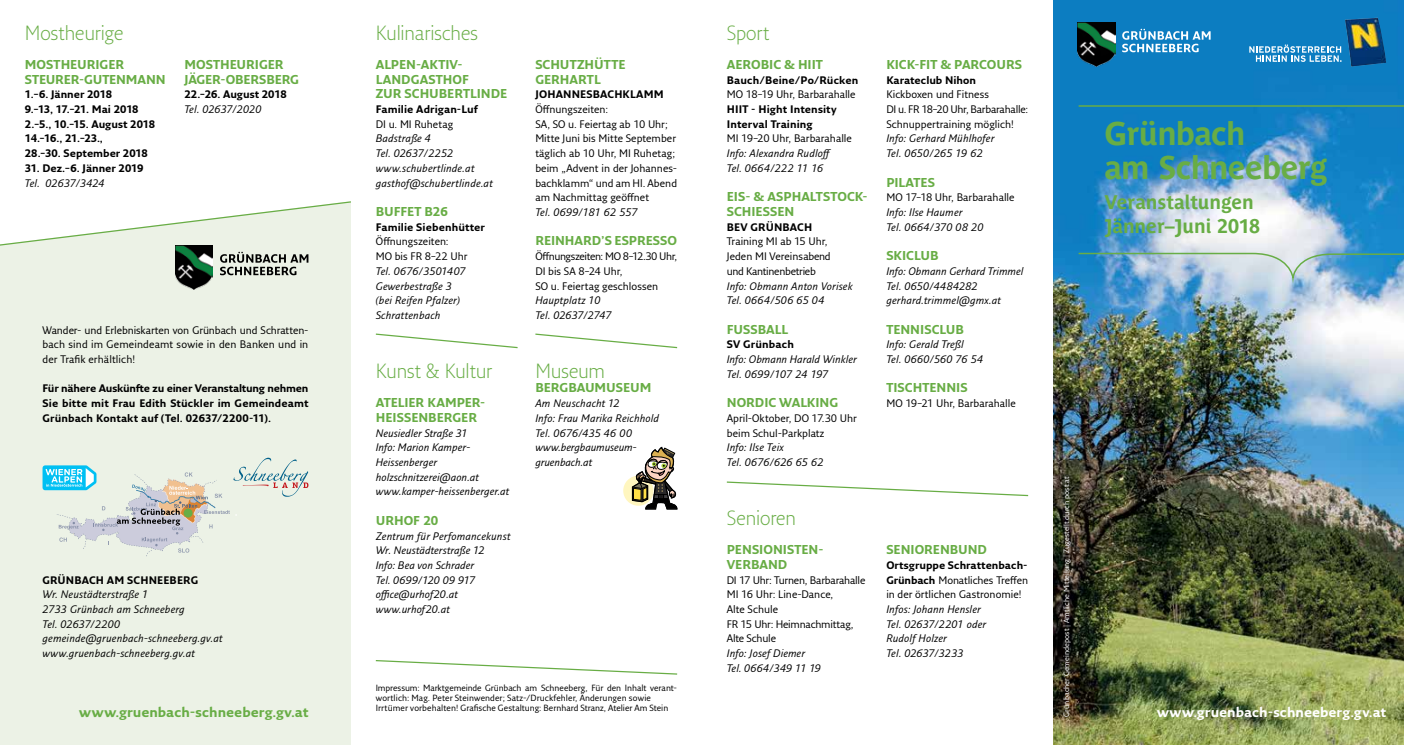
<style>
.page{position:relative;width:1404px;height:745px;background:#fff}
.page>*{position:absolute;margin:0;border:0;box-sizing:border-box;transform-origin:0 0}
.t1{font:700 32.25px/33.6px "Parisine NOE";letter-spacing:-.025em;color:#68ad45}
.t2{font:300 20px "Fresco Sans Pro";letter-spacing:-.005em;color:#68ad45}
.t3{font:700 19.5px/23.8px "Parisine NOE";letter-spacing:-.01em;color:#68ad45}
.t4{font:700 13.75px "Fresco Sans Pro";color:#68ad45}
.t5{font:700 13.75px "Fresco Sans Pro";color:#fff}
.t6{font:700 12.5px/14.8px "Fresco Sans Pro";color:#68ad45}
.t7{font:italic 10.62px/14.6px "Fresco Sans Pro";letter-spacing:.01em;color:#000}
.t8{font:10.62px/14.6px "Fresco Sans Pro";color:#000}
.t9{font:700 10.62px/14.6px "Fresco Sans Pro";letter-spacing:.01em;color:#000}
.t10{font:italic 10.62px "Fresco Sans Pro";letter-spacing:-.02em;color:#000}
.t11{font:italic 10.62px "Fresco Sans Pro";letter-spacing:-.015em;color:#000}
.t12{font:8.75px/10px "Fresco Sans Pro";color:#000}
.t13{font:7.5px "Fresco Sans Pro";color:#fff}
.s1{font-weight:700}
</style>
<div class="page">
<div style="left:0;top:275px;width:351px;height:469px;background:#ecf2e6"></div>
<img style="left:176px;top:275px;width:37px;height:14px">
<svg style="left:0;top:201px;width:351px;height:74px"></svg>
<img style="left:1053px;top:0;width:350px;height:744px">
<hr style="left:1078px;top:105px;width:325px;height:2px;background:#68ad45">
<svg style="left:1076px;top:252px;width:327px;height:27px;background:#87b7d1"></svg>
<img style="left:1344px;top:18px;width:41px;height:48px">
<svg style="left:1249px;top:44px;width:92px;height:18px;background:#5da8d5"></svg>
<img style="left:1077px;top:22px;width:37px;height:44px">
<svg style="left:1122px;top:29px;width:88px;height:23px"></svg>
<svg style="left:43px;top:457px;width:265px;height:99px;background:#d8e2dc"></svg>
<svg style="left:632px;top:446px;width:45px;height:63px"></svg>
<svg style="left:623px;top:475px;width:30px;height:30px"></svg>
<svg style="left:375px;top:333px;width:143px;height:16px"></svg>
<svg style="left:535px;top:333px;width:143px;height:16px"></svg>
<svg style="left:375px;top:660px;width:303px;height:15px"></svg>
<svg style="left:726px;top:481px;width:303px;height:15px"></svg>
<h2 class="t2" style="left:25px;top:20px;width:100px">Mostheurige</h2>
<p class="t6" style="left:25px;top:57px;width:142px">MOSTHEURIGER<br>STEURER-GUTENMANN</p>
<p class="t9" style="left:25px;top:87px;width:132px">1.–6. Jänner 2018<br>9.–13, 17.–21. Mai 2018<br>2.–5., 10.–15. August 2018<br>14.–16., 21.–23.,<br>28.–30. September 2018</p>
<p class="t9" style="left:25px;top:160px;width:120px">31. Dez.–6. Jänner 2019</p>
<p class="t10" style="left:25px;top:176px;width:81px">Tel. 02637/3424</p>
<p class="t6" style="left:184px;top:57px;width:116px">MOSTHEURIGER<br>JÄGER-OBERSBERG</p>
<p class="t9" style="left:184px;top:87px;width:104px">22.–26. August 2018</p>
<p class="t11" style="left:184px;top:103px;width:79px">Tel. 02637/2020</p>
<p class="t8" style="left:43px;top:322px;width:267px;text-align:justify">Wander- und Erlebniskarten von Grünbach und Schratten&shy;bach sind im Gemeindeamt sowie in den Banken und in der Trafik erhältlich!</p>
<p class="t9" style="left:43px;top:381px;width:267px;text-align:justify">Für nähere Auskünfte zu einer Veranstaltung nehmen Sie bitte mit Frau Edith Stückler im Gemeindeamt Grünbach Kontakt auf (Tel. 02637/2200-11).</p>
<p class="t9" style="left:43px;top:572px;width:157px">GRÜNBACH AM SCHNEEBERG</p>
<p class="t7" style="left:43px;top:586px;width:182px">Wr. Neustädterstraße 1<br>2733 Grünbach am Schneeberg<br>Tel. 02637/2200 gemeinde@gruenbach-schneeberg.gv.at www.gruenbach-schneeberg.gv.at</p>
<p class="t4" style="left:79px;top:702px;width:231px">www.gruenbach-schneeberg.gv.at</p>
<h2 class="t2" style="left:376px;top:20px;width:104px">Kulinarisches</h2>
<p class="t6" style="left:376px;top:57px;width:133px">ALPEN-AKTIV-<br>LANDGASTHOF<br>ZUR SCHUBERTLINDE</p>
<p class="t9" style="left:376px;top:102px;width:104px">Familie Adrigan-Luf</p>
<p class="t8" style="left:376px;top:116px;width:79px">DI u. MI Ruhetag</p>
<p class="t7" style="left:376px;top:131px;width:118px">Badstraße 4<br>Tel. 02637/2252 www.schubertlinde.at gasthof@schubertlinde.at</p>
<p class="t6" style="left:376px;top:204px;width:73px">BUFFET B26</p>
<p class="t9" style="left:376px;top:219px;width:111px">Familie Siebenhütter</p>
<p class="t8" style="left:376px;top:234px;width:93px">Öffnungszeiten:<br>MO bis FR 8–22 Uhr</p>
<p class="t7" style="left:376px;top:263px;width:92px">Tel. 0676/3501407<br>Gewerbestraße 3 (bei Reifen Pfalzer)<br>Schrattenbach</p>
<p class="t6" style="left:535px;top:57px;width:92px">SCHUTZHÜTTE<br>GERHARTL</p>
<p class="t9" style="left:535px;top:87px;width:130px">JOHANNESBACHKLAMM</p>
<p class="t8" style="left:535px;top:102px;width:143px">Öffnungszeiten:<br>SA, SO u. Feiertag ab 10 Uhr;<br>Mitte Juni bis Mitte September täglich ab 10 Uhr, MI Ruhetag; beim „Advent in der Johannes&shy;bachklamm“ und am Hl. Abend am Nachmittag geöffnet</p>
<p class="t7" style="left:535px;top:204px;width:104px">Tel. 0699/181 62 557</p>
<p class="t6" style="left:535px;top:233px;width:143px">REINHARD’S ESPRESSO</p>
<p class="t8" style="left:535px;top:248px;width:143px">Öffnungszeiten: MO 8–12.30 Uhr,<br>DI bis SA 8–24 Uhr,<br>SO u. Feiertag geschlossen</p>
<p class="t7" style="left:535px;top:293px;width:78px">Hauptplatz 10<br>Tel. 02637/2747</p>
<h2 class="t2" style="left:376px;top:358px;width:118px">Kunst &amp; Kultur</h2>
<h2 class="t2" style="left:535px;top:358px;width:71px">Museum</h2>
<p class="t6" style="left:535px;top:380px;width:117px">BERGBAUMUSEUM</p>
<p class="t7" style="left:535px;top:395px;width:125px">Am Neuschacht 12<br>Info: Frau Marika Reichhold<br>Tel. 0676/435 46 00 www.bergbaumuseum&shy;gruenbach.at</p>
<p class="t6" style="left:376px;top:395px;width:111px">ATELIER KAMPER-<br>HEISSENBERGER</p>
<p class="t7" style="left:376px;top:425px;width:135px">Neusiedler Straße 31<br>Info: Marion Kamper-<br>Heissenberger holzschnitzerei@aon.at www.kamper-heissenberger.at</p>
<p class="t6" style="left:376px;top:512px;width:64px">URHOF 20</p>
<p class="t7" style="left:376px;top:528px;width:136px">Zentrum für Perfomancekunst<br>Wr. Neustädterstraße 12<br>Info: Bea von Schrader<br>Tel. 0699/120 09 917 office@urhof20.at www.urhof20.at</p>
<p class="t12" style="left:376px;top:682px;width:303px">Impressum: Marktgemeinde Grünbach am Schneeberg, Für den Inhalt verant&shy;wortlich: Mag. Peter Steinwender; Satz-/Druckfehler, Änderungen sowie<br>Irrtümer vorbehalten! Grafische Gestaltung: Bernhard Stranz, Atelier Am Stein</p>
<h2 class="t2" style="left:726px;top:20px;width:44px">Sport</h2>
<p class="t6" style="left:726px;top:57px;width:97px">AEROBIC &amp; HIIT</p>
<p class="t9" style="left:726px;top:72px;width:133px">Bauch/Beine/Po/Rücken</p>
<p class="t8" style="left:726px;top:87px;width:130px">MO 18–19 Uhr, Barbarahalle</p>
<p class="t9" style="left:726px;top:102px;width:111px">HIIT - Hight Intensity<br>Interval Training</p>
<p class="t8" style="left:726px;top:131px;width:127px">MI 19–20 Uhr, Barbarahalle</p>
<p class="t7" style="left:726px;top:146px;width:108px">Info: Alexandra Rudloff<br>Tel. 0664/222 11 16</p>
<p class="t6" style="left:726px;top:189px;width:142px">EIS- &amp; ASPHALTSTOCK-<br>SCHIESSEN</p>
<p class="t9" style="left:726px;top:219px;width:87px">BEV GRÜNBACH</p>
<p class="t8" style="left:726px;top:234px;width:105px">Training MI ab 15 Uhr,<br>Jeden MI Vereinsabend und Kantinenbetrieb</p>
<p class="t7" style="left:726px;top:278px;width:127px">Info: Obmann Anton Vorisek<br>Tel. 0664/506 65 04</p>
<p class="t6" style="left:726px;top:321px;width:63px">FUSSBALL</p>
<p class="t9" style="left:726px;top:337px;width:69px">SV Grünbach</p>
<p class="t7" style="left:726px;top:351px;width:131px">Info: Obmann Harald Winkler<br>Tel. 0699/107 24 197</p>
<p class="t6" style="left:726px;top:395px;width:113px">NORDIC WALKING</p>
<p class="t8" style="left:726px;top:410px;width:131px">April-Oktober, DO 17.30 Uhr beim Schul-Parkplatz</p>
<p class="t7" style="left:726px;top:439px;width:98px">Info: Ilse Teix<br>Tel. 0676/626 65 62</p>
<h2 class="t2" style="left:726px;top:504px;width:71px">Senioren</h2>
<p class="t6" style="left:726px;top:541px;width:98px">PENSIONISTEN-<br>VERBAND</p>
<p class="t8" style="left:726px;top:572px;width:140px">DI 17 Uhr: Turnen, Barbarahalle<br>MI 16 Uhr: Line-Dance,<br>Alte Schule<br>FR 15 Uhr: Heimnachmittag,<br>Alte Schule</p>
<p class="t7" style="left:726px;top:645px;width:96px">Info: Josef Diemer<br>Tel. 0664/349 11 19</p>
<p class="t6" style="left:886px;top:57px;width:137px">KICK-FIT &amp; PARCOURS</p>
<p class="t9" style="left:886px;top:72px;width:91px">Karateclub Nihon</p>
<p class="t8" style="left:886px;top:87px;width:143px">Kickboxen und Fitness<br>DI u. FR 18–20 Uhr, Barbarahalle:<br>Schnuppertraining möglich!</p>
<p class="t7" style="left:886px;top:131px;width:110px">Info: Gerhard Mühlhofer<br>Tel. 0650/265 19 62</p>
<p class="t6" style="left:886px;top:174px;width:50px">PILATES</p>
<p class="t8" style="left:886px;top:190px;width:130px">MO 17–18 Uhr, Barbarahalle</p>
<p class="t7" style="left:886px;top:204px;width:99px">Info: Ilse Haumer<br>Tel. 0664/370 08 20</p>
<p class="t6" style="left:886px;top:248px;width:54px">SKICLUB</p>
<p class="t7" style="left:886px;top:263px;width:139px">Info: Obmann Gerhard Trimmel<br>Tel. 0650/4484282 gerhard.trimmel@gmx.at</p>
<p class="t6" style="left:886px;top:321px;width:79px">TENNISCLUB</p>
<p class="t7" style="left:886px;top:337px;width:99px">Info: Gerald Treßl<br>Tel. 0660/560 76 54</p>
<p class="t6" style="left:886px;top:380px;width:83px">TISCHTENNIS</p>
<p class="t8" style="left:886px;top:395px;width:131px">MO 19–21 Uhr, Barbarahalle</p>
<p class="t6" style="left:886px;top:541px;width:102px">SENIORENBUND</p>
<p class="t8" style="left:886px;top:557px;width:143px;text-align:justify"><span class="s1">Ortsgruppe Schrattenbach-Grünbach</span> Monatliches Treffen in der örtlichen Gastronomie!</p>
<p class="t7" style="left:886px;top:601px;width:101px">Infos: Johann Hensler<br>Tel. 02637/2201 oder<br>Rudolf Holzer<br>Tel. 02637/3233</p>
<h1 class="t1" style="left:1104px;top:114px;width:224px">Grünbach<br>am Schneeberg</h1>
<h3 class="t3" style="left:1104px;top:188px;width:157px">Veranstaltungen<br>Jänner–Juni 2018</h3>
<p class="t13" style="left:1061px;top:716px;width:241px;rotate:-90deg">Grünbacher Gemeindepost | Amtliche Mitteilung | Zugestellt durch post.at</p>
<p class="t5" style="left:1156px;top:702px;width:231px">www.gruenbach-schneeberg.gv.at</p>
</div>
